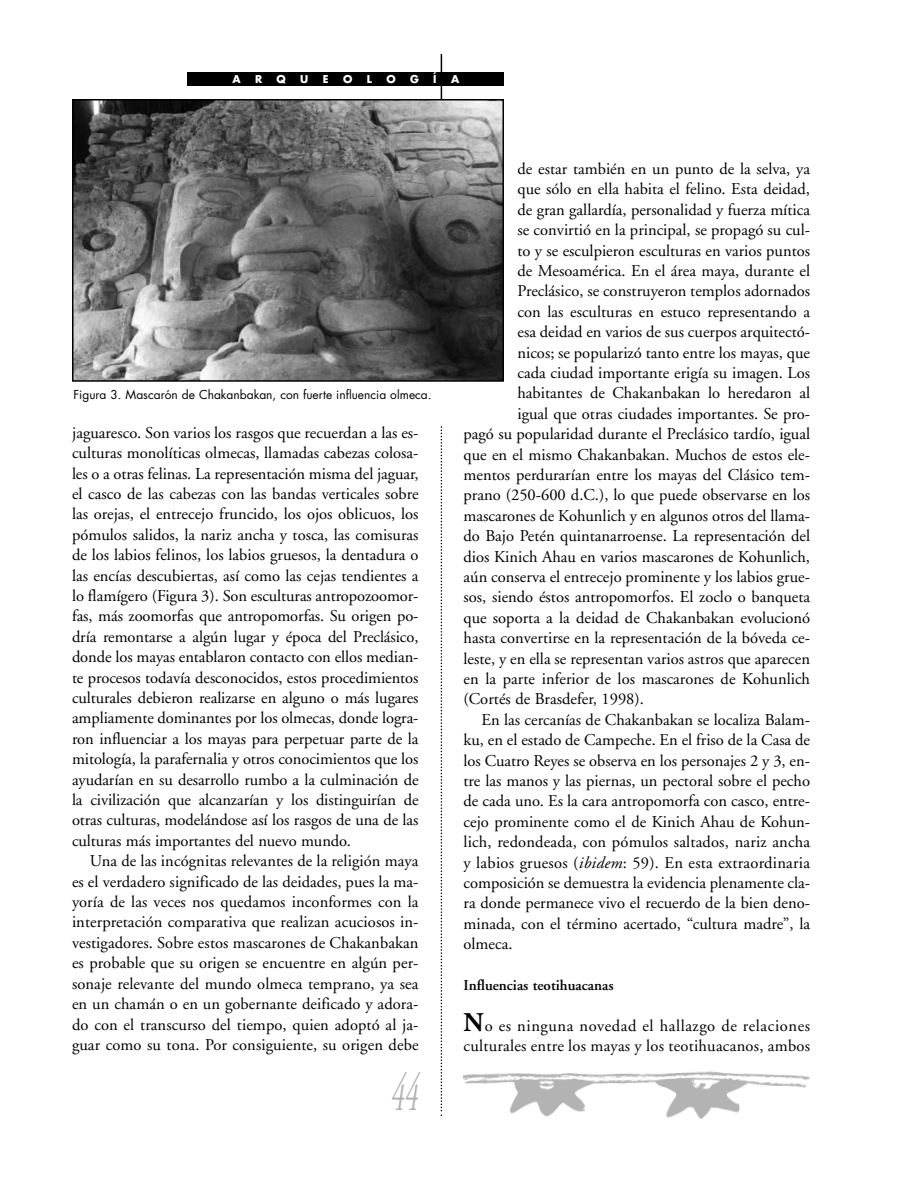
<style>
.page{position:relative;width:918px;height:1188px;background:#fff}
.page>*{position:absolute;margin:0;border:0;box-sizing:border-box;transform-origin:0 0}
.t1{font:italic 54px "Adobe Garamond";color:#b3b3b3;scale:.5 1}
.t2{font:16.5px/20.4px "Adobe Garamond";color:#000;text-align:justify}
.t3{font:600 15px "Adobe Garamond";color:#000}
.t4{font:12px "Futura";color:#000}
.t5{font:700 10.5px "Futura";color:#fff}
.s1{font-style:italic}
.s2{font-weight:700;font-size:27px}
</style>
<div class="page">
<hr style="left:441px;top:54px;width:1px;height:306px;background:#000">
<svg style="left:441px;top:426px;width:1px;height:690px"></svg>
<div style="left:188px;top:72px;width:316px;height:14px;background:#000"></div>
<img style="left:464px;top:1071px;width:346px;height:48px">
<img style="left:75px;top:102px;width:426px;height:277px">
<div style="left:72px;top:99px;width:432px;height:283px;border:2px solid #000"></div>
<p class="t5" style="left:232px;top:74px;width:10px">A</p>
<p class="t5" style="left:255px;top:74px;width:9px">R</p>
<p class="t5" style="left:277px;top:74px;width:11px">Q</p>
<p class="t5" style="left:300px;top:74px;width:10px">U</p>
<p class="t5" style="left:323px;top:74px;width:7px">E</p>
<p class="t5" style="left:343px;top:74px;width:11px">O</p>
<p class="t5" style="left:367px;top:74px;width:7px">L</p>
<p class="t5" style="left:386px;top:74px;width:11px">O</p>
<p class="t5" style="left:410px;top:74px;width:10px">G</p>
<p class="t5" style="left:433px;top:74px;width:5px">Í</p>
<p class="t5" style="left:451px;top:74px;width:10px">A</p>
<p class="t4" style="left:74px;top:389px;width:360px">Figura 3. Mascarón de Chakanbakan, con fuerte influencia olmeca.</p>
<p class="t2" style="left:72px;top:424px;width:348px">jaguaresco. Son varios los rasgos que recuerdan a las es&shy;culturas monolíticas olmecas, llamadas cabezas colosa&shy;les o a otras felinas. La representación misma del jaguar, el casco de las cabezas con las bandas verticales sobre las orejas, el entrecejo fruncido, los ojos oblicuos, los pómulos salidos, la nariz ancha y tosca, las comisuras de los labios felinos, los labios gruesos, la dentadura o las encías descubiertas, así como las cejas tendientes a lo flamígero (Figura 3). Son esculturas antropozoomor&shy;fas, más zoomorfas que antropomorfas. Su origen po&shy;dría remontarse a algún lugar y época del Preclásico, donde los mayas entablaron contacto con ellos median&shy;te procesos todavía desconocidos, estos procedimientos culturales debieron realizarse en alguno o más lugares ampliamente dominantes por los olmecas, donde logra&shy;ron influenciar a los mayas para perpetuar parte de la mitología, la parafernalia y otros conocimientos que los ayudarían en su desarrollo rumbo a la culminación de la civilización que alcanzarían y los distinguirían de otras culturas, modelándose así los rasgos de una de las culturas más importantes del nuevo mundo.</p>
<p class="t2" style="left:72px;top:852px;width:348px;text-indent:18px">Una de las incógnitas relevantes de la religión maya es el verdadero significado de las deidades, pues la ma&shy;yoría de las veces nos quedamos inconformes con la interpretación comparativa que realizan acuciosos in&shy;vestigadores. Sobre estos mascarones de Chakanbakan es probable que su origen se encuentre en algún per&shy;sonaje relevante del mundo olmeca temprano, ya sea en un chamán o en un gobernante deificado y adora&shy;do con el transcurso del tiempo, quien adoptó al ja&shy;guar como su tona. Por consiguiente, su origen debe</p>
<h1 class="t1" style="left:391px;top:1071px;width:57px">44</h1>
<p class="t2" style="left:518px;top:160px;width:294px">de estar también en un punto de la selva, ya</p>
<p class="t2" style="left:518px;top:180px;width:294px">que sólo en ella habita el felino. Esta deidad,</p>
<p class="t2" style="left:518px;top:201px;width:294px">de gran gallardía, personalidad y fuerza mítica</p>
<p class="t2" style="left:518px;top:221px;width:294px">se convirtió en la principal, se propagó su cul-</p>
<p class="t2" style="left:518px;top:242px;width:294px">to y se esculpieron esculturas en varios puntos</p>
<p class="t2" style="left:518px;top:262px;width:294px">de Mesoamérica. En el área maya, durante el</p>
<p class="t2" style="left:518px;top:282px;width:294px">Preclásico, se construyeron templos adornados</p>
<p class="t2" style="left:518px;top:303px;width:294px">con las esculturas en estuco representando a</p>
<p class="t2" style="left:518px;top:323px;width:294px">esa deidad en varios de sus cuerpos arquitectó-</p>
<p class="t2" style="left:518px;top:344px;width:294px">nicos; se popularizó tanto entre los mayas, que</p>
<p class="t2" style="left:518px;top:364px;width:294px">cada ciudad importante erigía su imagen. Los</p>
<p class="t2" style="left:518px;top:384px;width:294px">habitantes de Chakanbakan lo heredaron al</p>
<p class="t2" style="left:518px;top:405px;width:294px">igual que otras ciudades importantes. Se pro-</p>
<p class="t2" style="left:464px;top:425px;width:348px">pagó su popularidad durante el Preclásico tardío, igual</p>
<p class="t2" style="left:464px;top:446px;width:348px">que en el mismo Chakanbakan. Muchos de estos ele-</p>
<p class="t2" style="left:464px;top:466px;width:348px">mentos perdurarían entre los mayas del Clásico tem-</p>
<p class="t2" style="left:464px;top:486px;width:348px">prano (250-600 d.C.), lo que puede observarse en los</p>
<p class="t2" style="left:464px;top:507px;width:348px">mascarones de Kohunlich y en algunos otros del llama-</p>
<p class="t2" style="left:464px;top:527px;width:348px">do Bajo Petén quintanarroense. La representación del</p>
<p class="t2" style="left:464px;top:548px;width:348px">dios Kinich Ahau en varios mascarones de Kohunlich,</p>
<p class="t2" style="left:464px;top:568px;width:348px">aún conserva el entrecejo prominente y los labios grue-</p>
<p class="t2" style="left:464px;top:588px;width:348px">sos, siendo éstos antropomorfos. El zoclo o banqueta</p>
<p class="t2" style="left:464px;top:609px;width:348px">que soporta a la deidad de Chakanbakan evolucionó</p>
<p class="t2" style="left:464px;top:629px;width:348px">hasta convertirse en la representación de la bóveda ce-</p>
<p class="t2" style="left:464px;top:650px;width:348px">leste, y en ella se representan varios astros que aparecen</p>
<p class="t2" style="left:464px;top:670px;width:348px">en la parte inferior de los mascarones de Kohunlich</p>
<p class="t2" style="left:464px;top:690px;width:182px">(Cortés de Brasdefer, 1998).</p>
<p class="t2" style="left:482px;top:711px;width:330px">En las cercanías de Chakanbakan se localiza Balam-</p>
<p class="t2" style="left:464px;top:731px;width:348px">ku, en el estado de Campeche. En el friso de la Casa de</p>
<p class="t2" style="left:464px;top:752px;width:348px">los Cuatro Reyes se observa en los personajes 2 y 3, en-</p>
<p class="t2" style="left:464px;top:772px;width:348px">tre las manos y las piernas, un pectoral sobre el pecho</p>
<p class="t2" style="left:464px;top:792px;width:348px">de cada uno. Es la cara antropomorfa con casco, entre-</p>
<p class="t2" style="left:464px;top:813px;width:348px">cejo prominente como el de Kinich Ahau de Kohun-</p>
<p class="t2" style="left:464px;top:833px;width:348px">lich, redondeada, con pómulos saltados, nariz ancha</p>
<p class="t2" style="left:464px;top:854px;width:348px">y labios gruesos (<span class="s1">ibidem</span>: 59). En esta extraordinaria</p>
<p class="t2" style="left:464px;top:874px;width:348px">composición se demuestra la evidencia plenamente cla-</p>
<p class="t2" style="left:464px;top:894px;width:348px">ra donde permanece vivo el recuerdo de la bien deno-</p>
<p class="t2" style="left:464px;top:915px;width:348px">minada, con el término acertado, “cultura madre”, la</p>
<p class="t2" style="left:464px;top:935px;width:50px">olmeca.</p>
<p class="t3" style="left:464px;top:979px;width:151px">Influencias teotihuacanas</p>
<p class="t2" style="left:464px;top:1017px;width:348px"><span class="s2">N</span>o es ninguna novedad el hallazgo de relaciones culturales entre los mayas y los teotihuacanos, ambos</p>
</div>
